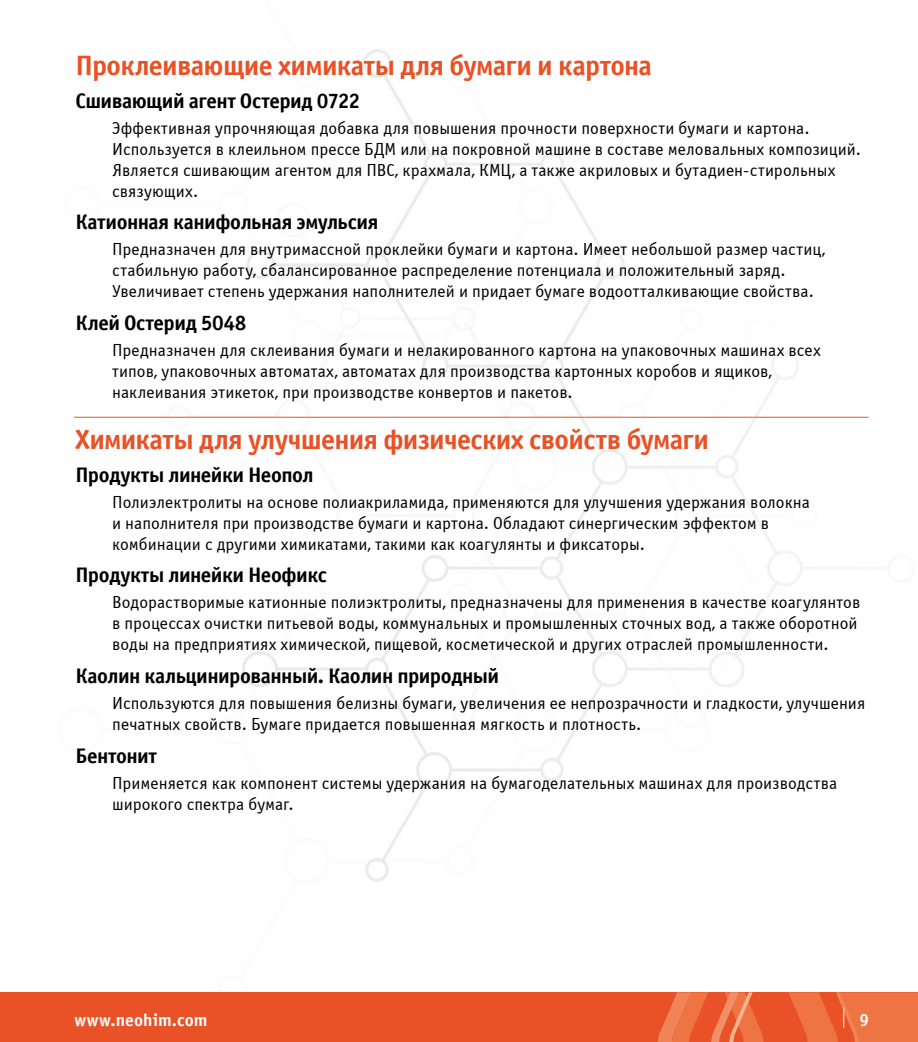
<style>
.page{position:relative;width:918px;height:1042px;background:#fff}
.page>*{position:absolute;margin:0;border:0;box-sizing:border-box;transform-origin:0 0}
.t1{font:700 28px "Officina Sans Win C";letter-spacing:-.025em;color:#e95126}
.t2{font:700 21px "Officina Sans Win C";letter-spacing:-.025em;color:#000}
.t3{font:17.5px/21px "Officina Sans Win C";letter-spacing:.005em;color:#000}
.t4{font:700 17.5px "Officina Sans Win C";letter-spacing:.005em;color:#fff}
</style>
<div class="page">
<img style="left:74px;top:49px;width:795px;height:833px">
<hr style="left:74px;top:417px;width:794px;height:1px;background:#e95126">
<div style="left:0;top:992px;width:918px;height:50px;background:#e95126"></div>
<svg style="left:658px;top:992px;width:105px;height:50px"></svg>
<svg style="left:789px;top:992px;width:129px;height:50px"></svg>
<h1 class="t1" style="left:75px;top:50px;width:578px">Проклеивающие химикаты для бумаги и картона</h1>
<p class="t2" style="left:75px;top:89px;width:286px">Сшивающий агент Остерид 0722</p>
<p class="t3" style="left:112px;top:118px;width:750px">Эффективная упрочняющая добавка для повышения прочности поверхности бумаги и картона.<br>Используется в клеильном прессе БДМ или на покровной машине в составе меловальных композиций.<br>Является сшивающим агентом для ПВС, крахмала, КМЦ, а также акриловых и бутадиен-стирольных связующих.</p>
<p class="t2" style="left:75px;top:210px;width:304px">Катионная канифольная эмульсия</p>
<p class="t3" style="left:112px;top:239px;width:715px">Предназначен для внутримассной проклейки бумаги и картона. Имеет небольшой размер частиц, стабильную работу, сбалансированное распределение потенциала и положительный заряд.<br>Увеличивает степень удержания наполнителей и придает бумаге водоотталкивающие свойства.</p>
<p class="t2" style="left:75px;top:311px;width:173px">Клей Остерид 5048</p>
<p class="t3" style="left:112px;top:340px;width:710px">Предназначен для склеивания бумаги и нелакированного картона на упаковочных машинах всех типов, упаковочных автоматах, автоматах для производства картонных коробов и ящиков, наклеивания этикеток, при производстве конвертов и пакетов.</p>
<h1 class="t1" style="left:75px;top:424px;width:635px">Химикаты для улучшения физических свойств бумаги</h1>
<p class="t2" style="left:75px;top:463px;width:240px">Продукты линейки Неопол</p>
<p class="t3" style="left:112px;top:491px;width:699px">Полиэлектролиты на основе полиакриламида, применяются для улучшения удержания волокна и наполнителя при производстве бумаги и картона. Обладают синергическим эффектом в комбинации с другими химикатами, такими как коагулянты и фиксаторы.</p>
<p class="t2" style="left:75px;top:563px;width:253px">Продукты линейки Неофикс</p>
<p class="t3" style="left:112px;top:592px;width:749px">Водорастворимые катионные полиэктролиты, предназначены для применения в качестве коагулянтов в процессах очистки питьевой воды, коммунальных и промышленных сточных вод, а также оборотной воды на предприятиях химической, пищевой, косметической и других отраслей промышленности.</p>
<p class="t2" style="left:75px;top:664px;width:425px">Каолин кальцинированный. Каолин природный</p>
<p class="t3" style="left:112px;top:693px;width:754px">Используются для повышения белизны бумаги, увеличения ее непрозрачности и гладкости, улучшения печатных свойств. Бумаге придается повышенная мягкость и плотность.</p>
<p class="t2" style="left:75px;top:743px;width:83px">Бентонит</p>
<p class="t3" style="left:112px;top:772px;width:726px">Применяется как компонент системы удержания на бумагоделательных машинах для производства широкого спектра бумаг.</p>
<p class="t4" style="left:74px;top:1009px;width:135px">www.neohim.com</p>
<p class="t4" style="left:859px;top:1009px;width:11px">9</p>
</div>
